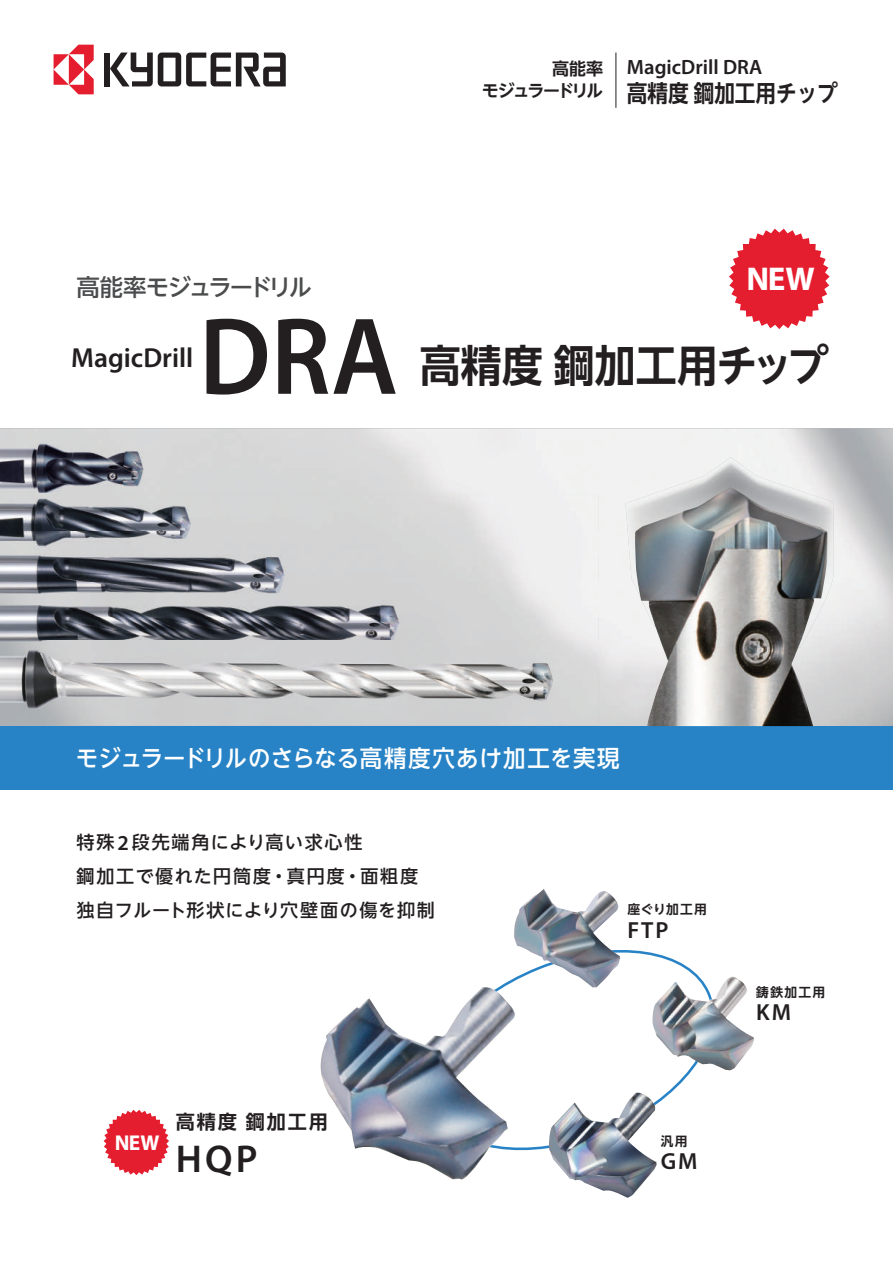
<style>
.page{position:relative;width:893px;height:1263px;background:#fff}
.page>*{position:absolute;margin:0;border:0;box-sizing:border-box;transform-origin:0 0}
.t1{font:600 110.55px "Myriad Pro";color:#231f20;scale:.95 1}
.t2{font:700 43.65px "UD Shin Go NT Pro De";color:#231f20;scale:.94 1}
.t3{font:600 38.85px "Myriad Pro";color:#231f20}
.t4{font:700 33px "Myriad Pro";color:#fff}
.t5{font:600 27.6px "Myriad Pro";color:#231f20}
.t6{font:500 23.4px "UD Shin Go NT Pro";letter-spacing:.02em;color:#fff;scale:.96 1}
.t7{font:500 23.4px "UD Shin Go NT Pro";letter-spacing:-.095em;color:#4b4c4d}
.t8{font:700 23.4px "UD Shin Go NT Pro De";color:#231f20;scale:.88 1}
.t9{font:600 23.4px "Myriad Pro";letter-spacing:.08em;color:#231f20}
.t10{font:700 21.45px "Myriad Pro";color:#fff}
.t11{font:600 20.7px "Myriad Pro";color:#231f20}
.t12{font:700 19.2px "UD Shin Go NT Pro De";letter-spacing:.1em;color:#231f20}
.t13{font:500 18px/34px "UD Shin Go NT Pro";letter-spacing:.09em;color:#231f20}
.t14{font:700 16.95px/21.3px "UD Shin Go NT Pro De";letter-spacing:-.115em;color:#231f20;text-align:right}
.t15{font:700 12.75px "UD Shin Go NT Pro De";letter-spacing:.1em;color:#231f20}
.s1{font-family:"Myriad Pro";font-weight:600;font-size:21.3px}
</style>
<div class="page">
<svg style="left:499px;top:950px;width:200px;height:201px"></svg>
<img style="left:549px;top:1092px;width:108px;height:106px">
<img style="left:652px;top:976px;width:102px;height:94px">
<img style="left:514px;top:889px;width:106px;height:99px">
<hr style="left:616px;top:53px;width:1px;height:55px;background:#231f20">
<div style="left:104px;top:53px;width:6px;height:33px;background:#231f20"></div>
<svg style="left:110px;top:53px;width:176px;height:33px"></svg>
<svg style="left:54px;top:45px;width:40px;height:49px"></svg>
<div style="left:0;top:726px;width:893px;height:63px;background:#2783c5"></div>
<svg style="left:729px;top:228px;width:101px;height:101px"></svg>
<img style="left:320px;top:987px;width:195px;height:193px">
<svg style="left:103px;top:1109px;width:66px;height:66px"></svg>
<img style="left:625px;top:457px;width:209px;height:190px">
<img style="left:635px;top:487px;width:193px;height:239px">
<img style="left:0;top:440px;width:599px;height:285px">
<img style="left:0;top:641px;width:599px;height:25px">
<img style="left:0;top:582px;width:599px;height:34px">
<img style="left:0;top:532px;width:599px;height:21px">
<img style="left:0;top:494px;width:599px;height:1px">
<p class="t14" style="left:482px;top:58px;width:123px">高能率<br>モジュラードリル</p>
<p class="t11" style="left:627px;top:54px;width:137px">MagicDrill DRA</p>
<p class="t8" style="left:627px;top:74px;width:241px">高精度鋼加工用チップ</p>
<p class="t7" style="left:77px;top:268px;width:237px">高能率モジュラードリル</p>
<h3 class="t5" style="left:71px;top:340px;width:124px">MagicDrill</h3>
<h1 class="t1" style="left:199px;top:286px;width:211px">DRA</h1>
<h3 class="t4" style="left:746px;top:257px;width:70px">NEW</h3>
<h2 class="t2" style="left:420px;top:330px;width:436px">高精度鋼加工用チップ</h2>
<p class="t6" style="left:76px;top:739px;width:568px">モジュラードリルのさらなる高精度穴あけ加工を実現</p>
<p class="t13" style="left:77px;top:825px;width:360px">特殊<span class="s1">2</span>段先端角により高い求心性<br>鋼加工で優れた円筒度・真円度・面粗度独自フルート形状により穴壁面の傷を抑制</p>
<p class="t15" style="left:627px;top:899px;width:81px">座ぐり加工用</p>
<p class="t9" style="left:627px;top:915px;width:43px">FTP</p>
<p class="t10" style="left:115px;top:1128px;width:46px">NEW</p>
<p class="t12" style="left:176px;top:1106px;width:154px">高精度鋼加工用</p>
<h3 class="t3" style="left:176px;top:1134px;width:83px">HQP</h3>
<p class="t15" style="left:661px;top:1131px;width:28px">汎用</p>
<p class="t9" style="left:661px;top:1146px;width:38px">GM</p>
<p class="t15" style="left:756px;top:981px;width:70px">鋳鉄加工用</p>
<p class="t9" style="left:756px;top:997px;width:36px">KM</p>
</div>
